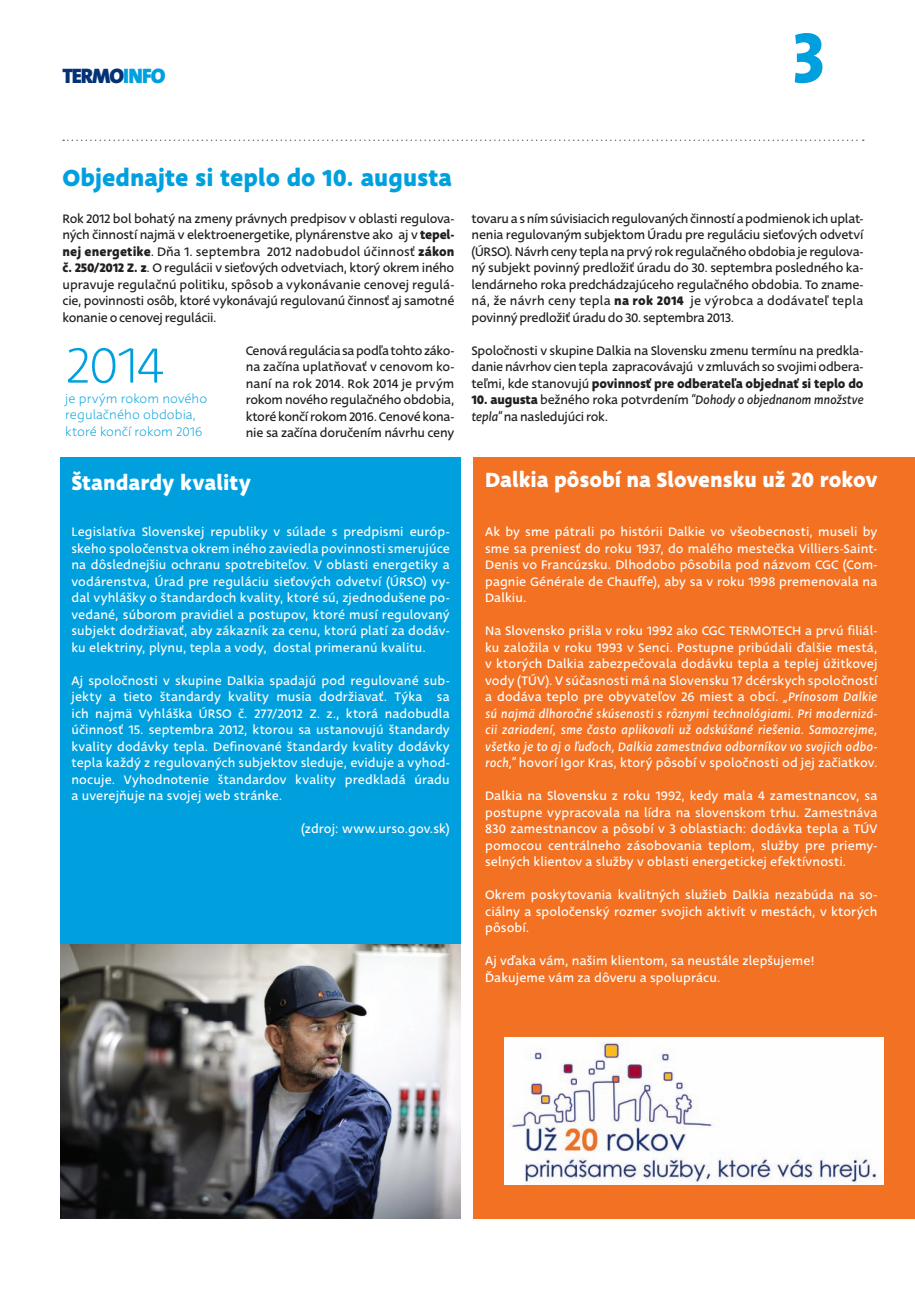
<style>
.page{position:relative;width:915px;height:1297px;background:#fff}
.page>*{position:absolute;margin:0;border:0;box-sizing:border-box;transform-origin:0 0}
.t1{font:72px "The Mix Extra Bold Caps";color:#00a0df}
.t2{font:300 54px "Deva Ideal";color:#00a0df}
.t3{font:700 25.5px "Deva Ideal";color:#00a0df}
.t4{font:700 22.5px "Deva Ideal";color:#fff}
.t5{font:900 21px "The Sans";letter-spacing:-.05em;color:#053276}
.t6{font:13.5px/16.5px "Deva Ideal";letter-spacing:.01em;color:#fff;text-align:justify}
.t7{font:13.5px/16.5px "Deva Ideal";letter-spacing:-.02em;color:#231f20;text-align:justify}
.t8{font:300 13.5px/16.5px "Deva Ideal";letter-spacing:.01em;color:#00a0df}
.s1{color:#00a0df}
.s2{font-weight:700}
.s3{font-style:italic}
</style>
<div class="page">
<svg style="left:63px;top:140px;width:800px;height:1px"></svg>
<div style="left:473px;top:457px;width:441px;height:761px;background:#f37123"></div>
<div style="left:60px;top:457px;width:400px;height:616px;background:#00a0df"></div>
<img style="left:504px;top:1038px;width:378px;height:147px">
<img style="left:60px;top:944px;width:400px;height:275px">
<h3 class="t5" style="left:62px;top:58px;width:104px">TERMO<span class="s1">INFO</span></h3>
<h1 class="t1" style="left:791px;top:17px;width:35px">3</h1>
<h3 class="t3" style="left:63px;top:160px;width:391px">Objednajte si teplo do 10. augusta</h3>
<p class="t7" style="left:63px;top:210px;width:393px">Rok 2012 bol bohatý na zmeny právnych predpisov v oblasti regulova&shy;ných činností najmä v elektroenergetike, plynárenstve ako aj v <span class="s2">tepel&shy;nej energetike</span>. Dňa 1. septembra 2012 nadobudol účinnosť <span class="s2">zákon č. 250/2012 Z. z</span>. O regulácii v sieťových odvetviach, ktorý okrem iného upravuje regulačnú politiku, spôsob a vykonávanie cenovej regulá&shy;cie, povinnosti osôb, ktoré vykonávajú regulovanú činnosť aj samotné konanie o cenovej regulácii.</p>
<p class="t7" style="left:246px;top:342px;width:210px">Cenová regulácia sa podľa tohto záko&shy;na začína uplatňovať v cenovom ko&shy;naní na rok 2014. Rok 2014 je prvým rokom nového regulačného obdobia, ktoré končí rokom 2016. Cenové kona&shy;nie sa začína doručením návrhu ceny</p>
<h2 class="t2" style="left:65px;top:333px;width:100px">2014</h2>
<p class="t8" style="left:65px;top:390px;width:143px">je prvým rokom nového regulačného obdobia, ktoré končí rokom 2016</p>
<h3 class="t4" style="left:71px;top:467px;width:181px">Štandardy kvality</h3>
<p class="t6" style="left:71px;top:524px;width:379px">Legislatíva Slovenskej republiky v súlade s predpismi európ&shy;skeho spoločenstva okrem iného zaviedla povinnosti smerujúce na dôslednejšiu ochranu spotrebiteľov. V oblasti energetiky a vodárenstva, Úrad pre reguláciu sieťových odvetví (ÚRSO) vy&shy;dal vyhlášky o štandardoch kvality, ktoré sú, zjednodušene po&shy;vedané, súborom pravidiel a postupov, ktoré musí regulovaný subjekt dodržiavať, aby zákazník za cenu, ktorú platí za dodáv&shy;ku elektriny, plynu, tepla a vody, dostal primeranú kvalitu.</p>
<p class="t6" style="left:71px;top:672px;width:379px">Aj spoločnosti v skupine Dalkia spadajú pod regulované sub&shy;jekty a tieto štandardy kvality musia dodržiavať. Týka sa ich najmä Vyhláška ÚRSO č. 277/2012 Z. z., ktorá nadobudla účinnosť 15. septembra 2012, ktorou sa ustanovujú štandardy kvality dodávky tepla. Definované štandardy kvality dodávky tepla každý z regulovaných subjektov sleduje, eviduje a vyhod&shy;nocuje. Vyhodnotenie štandardov kvality predkladá úradu a uverejňuje na svojej web stránke.</p>
<p class="t6" style="left:301px;top:821px;width:150px">(zdroj: www.urso.gov.sk)</p>
<p class="t7" style="left:471px;top:210px;width:393px">tovaru a s ním súvisiacich regulovaných činností a podmienok ich uplat&shy;nenia regulovaným subjektom Úradu pre reguláciu sieťových odvetví (ÚRSO). Návrh ceny tepla na prvý rok regulačného obdobia je regulova&shy;ný subjekt povinný predložiť úradu do 30. septembra posledného ka&shy;lendárneho roka predchádzajúceho regulačného obdobia. To zname&shy;ná, že návrh ceny tepla <span class="s2">na rok 2014</span> je výrobca a dodávateľ tepla povinný predložiť úradu do 30. septembra 2013.</p>
<p class="t7" style="left:471px;top:342px;width:393px">Spoločnosti v skupine Dalkia na Slovensku zmenu termínu na predkla&shy;danie návrhov cien tepla zapracovávajú v zmluvách so svojimi odbera&shy;teľmi, kde stanovujú <span class="s2">povinnosť pre odberateľa objednať si teplo do</span></p>
<p class="t7" style="left:471px;top:392px;width:393px"><span class="s2">10. augusta</span> bežného roka potvrdením <span class="s3">“Dohody o objednanom množstve tepla“</span> na nasledujúci rok.</p>
<h3 class="t4" style="left:485px;top:464px;width:394px">Dalkia pôsobí na Slovensku už 20 rokov</h3>
<p class="t6" style="left:485px;top:524px;width:393px">Ak by sme pátrali po histórii Dalkie vo všeobecnosti, museli by sme sa preniesť do roku 1937, do malého mestečka Villiers-Saint-Denis vo Francúzsku. Dlhodobo pôsobila pod názvom CGC (Com&shy;pagnie Générale de Chauffe), aby sa v roku 1998 premenovala na Dalkiu.</p>
<p class="t6" style="left:485px;top:623px;width:394px">Na Slovensko prišla v roku 1992 ako CGC TERMOTECH a prvú filiál&shy;ku založila v roku 1993 v Senci. Postupne pribúdali ďalšie mestá, v ktorých Dalkia zabezpečovala dodávku tepla a teplej úžitkovej vody (TÚV). V súčasnosti má na Slovensku 17 dcérskych spoločností a dodáva teplo pre obyvateľov 26 miest a obcí. <span class="s3">„Prínosom Dalkie sú najmä dlhoročné skúsenosti s rôznymi technológiami. Pri modernizá&shy;cii zariadení, sme často aplikovali už odskúšané riešenia. Samozrejme, všetko je to aj o ľuďoch, Dalkia zamestnáva odborníkov vo svojich odbo&shy;roch,“</span> hovorí Igor Kras, ktorý pôsobí v spoločnosti od jej začiatkov.</p>
<p class="t6" style="left:485px;top:788px;width:393px">Dalkia na Slovensku z roku 1992, kedy mala 4 zamestnancov, sa postupne vypracovala na lídra na slovenskom trhu. Zamestnáva 830 zamestnancov a pôsobí v 3 oblastiach: dodávka tepla a TÚV pomocou centrálneho zásobovania teplom, služby pre priemy&shy;selných klientov a služby v oblasti energetickej efektívnosti.</p>
<p class="t6" style="left:485px;top:887px;width:393px">Okrem poskytovania kvalitných služieb Dalkia nezabúda na so&shy;ciálny a spoločenský rozmer svojich aktivít v mestách, v ktorých pôsobí.</p>
<p class="t6" style="left:485px;top:953px;width:331px">Aj vďaka vám, našim klientom, sa neustále zlepšujeme!<br>Ďakujeme vám za dôveru a spoluprácu.</p>
</div>
